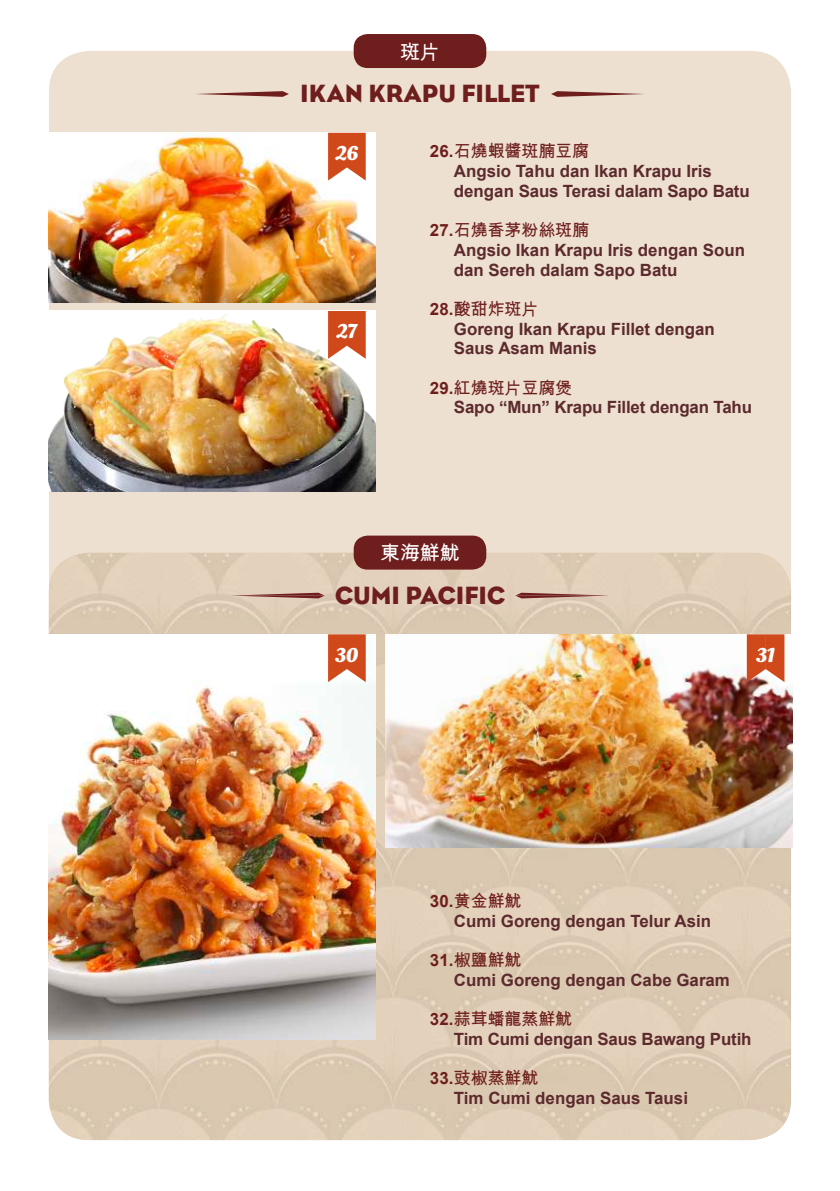
<style>
.page{position:relative;width:840px;height:1191px;background:#fff}
.page>*{position:absolute;margin:0;border:0;box-sizing:border-box;transform-origin:0 0}
.t1{font:25.4px "Eagle";color:#6e1e1d}
.t2{font:700 20px "Oleo Script";color:#fff}
.t3{font:19.8px "Arial Unicode MS";color:#fff}
.t4{font:700 16.8px/19.6px "Arial";color:#5c2a2d}
.t5{font:16.8px "Arial Unicode MS";color:#6e1e1d}
.s1{font-family:"Arial";font-weight:700}
</style>
<div class="page">
<div style="left:49px;top:51px;width:741px;height:1089px;background:#ede0d0;border-radius:40px"></div>
<img style="left:49px;top:553px;width:741px;height:587px">
<div style="left:353px;top:34px;width:133px;height:34px;background:#6e1e1d;border-radius:14px"></div>
<svg style="left:551px;top:91px;width:92px;height:6px"></svg>
<svg style="left:197px;top:91px;width:92px;height:6px"></svg>
<img style="left:49px;top:133px;width:326px;height:169px">
<img style="left:49px;top:311px;width:326px;height:180px">
<img style="left:49px;top:634px;width:326px;height:405px">
<img style="left:385px;top:634px;width:407px;height:213px">
<div style="left:353px;top:535px;width:133px;height:34px;background:#6e1e1d;border-radius:14px"></div>
<svg style="left:515px;top:592px;width:93px;height:6px"></svg>
<svg style="left:231px;top:592px;width:93px;height:6px"></svg>
<svg style="left:328px;top:133px;width:37px;height:47px;background:#d66139"></svg>
<svg style="left:328px;top:311px;width:37px;height:48px;background:#d6633c"></svg>
<svg style="left:328px;top:634px;width:37px;height:48px;background:#d6633b"></svg>
<svg style="left:746px;top:634px;width:38px;height:48px;background:#d36039"></svg>
<p class="t3" style="left:400px;top:37px;width:41px">斑片</p>
<h1 class="t1" style="left:300px;top:79px;width:241px">IKAN KRAPU FILLET</h1>
<p class="t2" style="left:335px;top:141px;width:24px">26</p>
<p class="t2" style="left:337px;top:319px;width:21px">27</p>
<p class="t5" style="left:429px;top:139px;width:160px"><span class="s1">26.</span>石燒蝦醬斑腩豆腐</p>
<p class="t4" style="left:453px;top:162px;width:297px">Angsio Tahu dan Ikan Krapu Iris dengan Saus Terasi dalam Sapo Batu</p>
<p class="t5" style="left:429px;top:218px;width:160px"><span class="s1">27.</span>石燒香茅粉絲斑腩</p>
<p class="t4" style="left:453px;top:241px;width:292px">Angsio Ikan Krapu Iris dengan Soun dan Sereh dalam Sapo Batu</p>
<p class="t5" style="left:429px;top:297px;width:110px"><span class="s1">28.</span>酸甜炸斑片</p>
<p class="t4" style="left:453px;top:319px;width:262px">Goreng Ikan Krapu Fillet dengan<br>Saus Asam Manis</p>
<p class="t5" style="left:429px;top:376px;width:144px"><span class="s1">29.</span>紅燒斑片豆腐煲</p>
<p class="t4" style="left:453px;top:398px;width:299px">Sapo “Mun” Krapu Fillet dengan Tahu</p>
<p class="t3" style="left:380px;top:539px;width:81px">東海鮮魷</p>
<h1 class="t1" style="left:334px;top:580px;width:172px">CUMI PACIFIC</h1>
<p class="t2" style="left:335px;top:643px;width:24px">30</p>
<p class="t2" style="left:756px;top:643px;width:20px">31</p>
<p class="t5" style="left:429px;top:889px;width:93px"><span class="s1">30.</span>黄金鮮魷</p>
<p class="t4" style="left:453px;top:911px;width:259px">Cumi Goreng dengan Telur Asin</p>
<p class="t5" style="left:429px;top:948px;width:93px"><span class="s1">31.</span>椒鹽鮮魷</p>
<p class="t4" style="left:453px;top:970px;width:277px">Cumi Goreng dengan Cabe Garam</p>
<p class="t5" style="left:429px;top:1007px;width:144px"><span class="s1">32.</span>蒜茸蟠龍蒸鮮魷</p>
<p class="t4" style="left:453px;top:1029px;width:299px">Tim Cumi dengan Saus Bawang Putih</p>
<p class="t5" style="left:429px;top:1066px;width:110px"><span class="s1">33.</span>豉椒蒸鮮魷</p>
<p class="t4" style="left:453px;top:1088px;width:235px">Tim Cumi dengan Saus Tausi</p>
</div>
